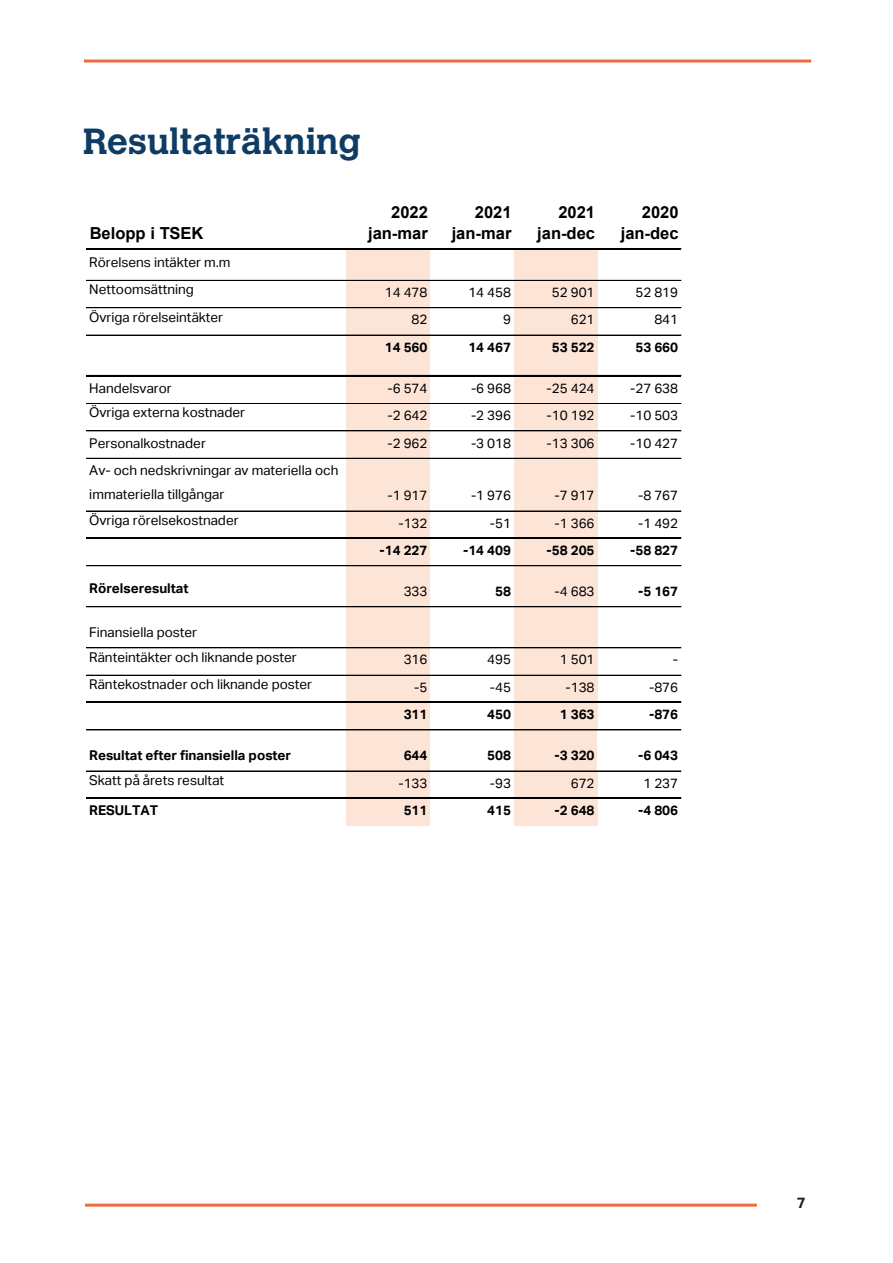
<style>
.page{position:relative;width:893px;height:1263px;background:#fff}
.page>*{position:absolute;margin:0;border:0;box-sizing:border-box;transform-origin:0 0}
.Rubrik_1{font:700 36px "Calvert MT Std";color:#0e3c64}
.t1{font:700 16.5px/21.3px "Arial";color:#000;text-align:right}
.t2{font:700 15px "Aktiv Grotesk";color:#231f20}
.t3{font:13.5px/27.3px "Aktiv Grotesk";color:#000}
.t4{font:700 13.5px "Aktiv Grotesk";letter-spacing:-.005em;color:#000}
</style>
<div class="page">
<hr style="left:84px;top:60px;width:727px;height:3px;background:#eb6c42">
<hr style="left:85px;top:1203px;width:672px;height:3px;background:#eb6c42">
<div style="left:347px;top:249px;width:83px;height:31px;background:#fce4d6"></div>
<div style="left:514px;top:249px;width:83px;height:31px;background:#fce4d6"></div>
<div style="left:347px;top:280px;width:83px;height:491px;background:#fce4d6"></div>
<div style="left:514px;top:280px;width:83px;height:491px;background:#fce4d6"></div>
<div style="left:347px;top:771px;width:83px;height:27px;background:#fce4d6"></div>
<div style="left:514px;top:771px;width:83px;height:27px;background:#fce4d6"></div>
<div style="left:347px;top:798px;width:83px;height:28px;background:#fce4d6"></div>
<div style="left:514px;top:798px;width:83px;height:28px;background:#fce4d6"></div>
<hr style="left:87px;top:248px;width:594px;height:2px;background:#000">
<hr style="left:87px;top:280px;width:594px;height:1px;background:#000">
<hr style="left:87px;top:307px;width:594px;height:1px;background:#000">
<hr style="left:87px;top:308px;width:594px;height:1px;background:#000">
<hr style="left:87px;top:335px;width:594px;height:1px;background:#000">
<hr style="left:87px;top:375px;width:594px;height:2px;background:#000">
<hr style="left:87px;top:403px;width:594px;height:1px;background:#000">
<hr style="left:87px;top:431px;width:594px;height:1px;background:#000">
<hr style="left:87px;top:458px;width:594px;height:1px;background:#000">
<hr style="left:87px;top:511px;width:594px;height:1px;background:#000">
<hr style="left:87px;top:537px;width:594px;height:1px;background:#000">
<hr style="left:87px;top:538px;width:594px;height:1px;background:#000">
<hr style="left:87px;top:565px;width:594px;height:1px;background:#000">
<hr style="left:87px;top:566px;width:594px;height:1px;background:#000">
<hr style="left:87px;top:606px;width:594px;height:1px;background:#000">
<hr style="left:87px;top:607px;width:594px;height:1px;background:#000">
<hr style="left:87px;top:647px;width:594px;height:1px;background:#000">
<hr style="left:87px;top:648px;width:594px;height:1px;background:#000">
<hr style="left:87px;top:675px;width:594px;height:1px;background:#000">
<hr style="left:87px;top:701px;width:594px;height:1px;background:#000">
<hr style="left:87px;top:702px;width:594px;height:1px;background:#000">
<hr style="left:87px;top:730px;width:594px;height:1px;background:#000">
<hr style="left:87px;top:771px;width:594px;height:1px;background:#000">
<hr style="left:87px;top:797px;width:594px;height:2px;background:#000">
<p class="Rubrik_1" style="left:83px;top:119px;width:279px">Resultaträkning</p>
<p class="t1" style="left:90px;top:223px;width:115px">Belopp i TSEK</p>
<p class="t3" style="left:89px;top:249px;width:143px">Rörelsens intäkter m.m<br>Nettoomsättning</p>
<p class="t1" style="left:368px;top:201px;width:61px">2022 jan-mar</p>
<p class="t1" style="left:452px;top:201px;width:61px">2021 jan-mar</p>
<p class="t1" style="left:537px;top:201px;width:59px">2021 jan-dec</p>
<p class="t1" style="left:621px;top:201px;width:59px">2020 jan-dec</p>
<p class="t3" style="left:385px;top:279px;width:44px">14 478</p>
<p class="t3" style="left:468px;top:279px;width:44px">14 458</p>
<p class="t3" style="left:552px;top:279px;width:44px">52 901</p>
<p class="t3" style="left:635px;top:279px;width:44px">52 819</p>
<p class="t3" style="left:89px;top:303px;width:135px">Övriga rörelseintäkter</p>
<p class="t3" style="left:412px;top:306px;width:17px">82</p>
<p class="t3" style="left:503px;top:306px;width:9px">9</p>
<p class="t3" style="left:571px;top:306px;width:25px">621</p>
<p class="t3" style="left:654px;top:306px;width:25px">841</p>
<p class="t4" style="left:385px;top:339px;width:44px">14 560</p>
<p class="t4" style="left:468px;top:339px;width:44px">14 467</p>
<p class="t4" style="left:552px;top:339px;width:44px">53 522</p>
<p class="t4" style="left:635px;top:339px;width:44px">53 660</p>
<p class="t3" style="left:89px;top:374px;width:84px">Handelsvaror</p>
<p class="t3" style="left:387px;top:374px;width:42px">-6 574</p>
<p class="t3" style="left:471px;top:374px;width:42px">-6 968</p>
<p class="t3" style="left:547px;top:374px;width:49px">-25 424</p>
<p class="t3" style="left:630px;top:374px;width:49px">-27 638</p>
<p class="t3" style="left:89px;top:399px;width:157px">Övriga externa kostnader</p>
<p class="t3" style="left:387px;top:402px;width:42px">-2 642</p>
<p class="t3" style="left:471px;top:402px;width:42px">-2 396</p>
<p class="t3" style="left:547px;top:402px;width:49px">-10 192</p>
<p class="t3" style="left:630px;top:402px;width:49px">-10 503</p>
<p class="t3" style="left:89px;top:429px;width:118px">Personalkostnader</p>
<p class="t3" style="left:387px;top:429px;width:42px">-2 962</p>
<p class="t3" style="left:471px;top:429px;width:42px">-3 018</p>
<p class="t3" style="left:547px;top:429px;width:49px">-13 306</p>
<p class="t3" style="left:630px;top:429px;width:49px">-10 427</p>
<p class="t3" style="left:89px;top:458px;width:251px;line-height:24.3px">Av- och nedskrivningar av materiella och immateriella tillgångar</p>
<p class="t3" style="left:387px;top:482px;width:42px">-1 917</p>
<p class="t3" style="left:471px;top:482px;width:42px">-1 976</p>
<p class="t3" style="left:555px;top:482px;width:42px">-7 917</p>
<p class="t3" style="left:638px;top:482px;width:42px">-8 767</p>
<p class="t3" style="left:89px;top:507px;width:151px">Övriga rörelsekostnader</p>
<p class="t3" style="left:398px;top:509px;width:31px">-132</p>
<p class="t3" style="left:490px;top:509px;width:23px">-51</p>
<p class="t3" style="left:555px;top:509px;width:42px">-1 366</p>
<p class="t3" style="left:638px;top:509px;width:42px">-1 492</p>
<p class="t4" style="left:380px;top:542px;width:49px">-14 227</p>
<p class="t4" style="left:463px;top:542px;width:49px">-14 409</p>
<p class="t4" style="left:547px;top:542px;width:49px">-58 205</p>
<p class="t4" style="left:630px;top:542px;width:49px">-58 827</p>
<p class="t4" style="left:89px;top:581px;width:101px">Rörelseresultat</p>
<p class="t3" style="left:404px;top:578px;width:25px">333</p>
<p class="t4" style="left:495px;top:583px;width:17px">58</p>
<p class="t3" style="left:555px;top:578px;width:42px">-4 683</p>
<p class="t4" style="left:638px;top:583px;width:42px">-5 167</p>
<p class="t3" style="left:89px;top:620px;width:209px;line-height:24.6px">Finansiella poster<br>Ränteintäkter och liknande poster</p>
<p class="t3" style="left:404px;top:646px;width:25px">316</p>
<p class="t3" style="left:487px;top:646px;width:25px">495</p>
<p class="t3" style="left:560px;top:646px;width:36px">1 501</p>
<p class="t3" style="left:673px;top:646px;width:7px">-</p>
<p class="t3" style="left:89px;top:671px;width:224px">Räntekostnader och liknande poster</p>
<p class="t3" style="left:414px;top:673px;width:15px">-5</p>
<p class="t3" style="left:490px;top:673px;width:23px">-45</p>
<p class="t3" style="left:566px;top:673px;width:31px">-138</p>
<p class="t3" style="left:649px;top:673px;width:31px">-876</p>
<p class="t4" style="left:404px;top:707px;width:25px">311</p>
<p class="t4" style="left:487px;top:707px;width:25px">450</p>
<p class="t4" style="left:560px;top:707px;width:36px">1 363</p>
<p class="t4" style="left:649px;top:707px;width:31px">-876</p>
<p class="t4" style="left:89px;top:748px;width:203px">Resultat efter finansiella poster</p>
<p class="t4" style="left:404px;top:748px;width:25px">644</p>
<p class="t4" style="left:487px;top:748px;width:25px">508</p>
<p class="t4" style="left:555px;top:748px;width:42px">-3 320</p>
<p class="t4" style="left:638px;top:748px;width:42px">-6 043</p>
<p class="t3" style="left:89px;top:767px;width:136px">Skatt på årets resultat</p>
<p class="t3" style="left:398px;top:769px;width:31px">-133</p>
<p class="t3" style="left:490px;top:769px;width:23px">-93</p>
<p class="t3" style="left:571px;top:769px;width:25px">672</p>
<p class="t3" style="left:643px;top:769px;width:36px">1 237</p>
<p class="t4" style="left:89px;top:802px;width:70px">RESULTAT</p>
<p class="t4" style="left:404px;top:802px;width:25px">511</p>
<p class="t4" style="left:487px;top:802px;width:25px">415</p>
<p class="t4" style="left:555px;top:802px;width:42px">-2 648</p>
<p class="t4" style="left:638px;top:802px;width:42px">-4 806</p>
<p class="t2" style="left:797px;top:1194px;width:10px">7</p>
</div>
